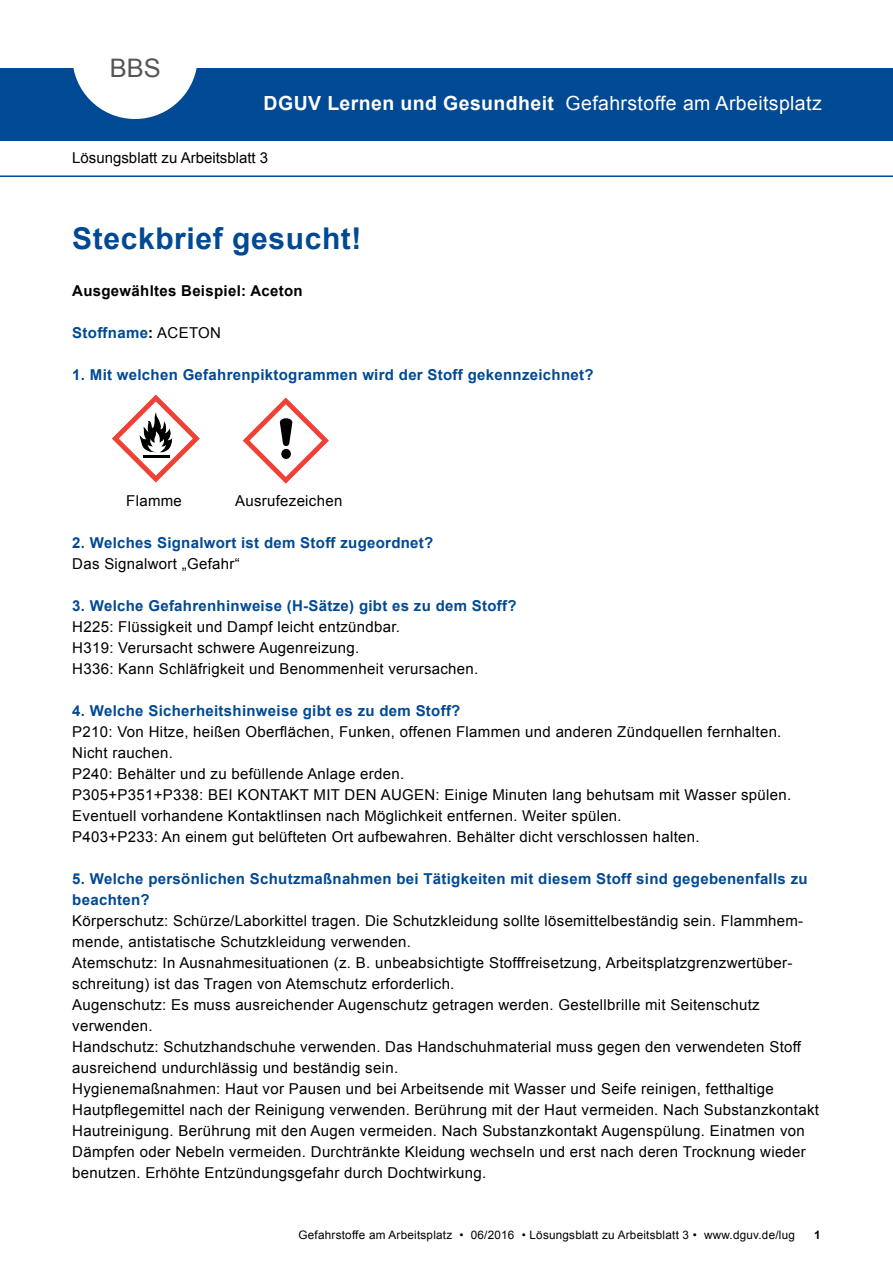
<style>
.page{position:relative;width:893px;height:1263px;background:#fff}
.page>*{position:absolute;margin:0;border:0;box-sizing:border-box;transform-origin:0 0}
.t1{font:700 30px "Arial";letter-spacing:.02em;color:#004994}
.t2{font:25.5px "Arial";color:#555}
.t3{font:19.5px "Arial";letter-spacing:.02em;color:#fff}
.t4{font:700 19.5px "Arial";letter-spacing:.02em;color:#fff}
.t5{font:15px/21px "Arial";letter-spacing:.02em;color:#000}
.t6{font:700 15px/21px "Arial";letter-spacing:.02em;color:#004994}
.t7{font:700 15px "Arial";letter-spacing:.02em;color:#000}
.t8{font:15px "Arial";color:#000}
.t9{font:11.7px "Arial";letter-spacing:.02em;color:#000}
.t10{font:700 11.7px "Arial";color:#000}
.s1{color:#000}
.s2{font-weight:400;color:#000}
</style>
<div class="page">
<div style="left:0;top:68px;width:893px;height:72px;background:#004994"></div>
<svg style="left:73px;top:68px;width:124px;height:51px"></svg>
<hr style="left:0;top:175px;width:893px;height:2px;background:#004994">
<svg style="left:112px;top:394px;width:88px;height:88px"></svg>
<svg style="left:243px;top:397px;width:86px;height:87px"></svg>
<h2 class="t2" style="left:110px;top:51px;width:53px">BBS</h2>
<h3 class="t4" style="left:264px;top:90px;width:292px">DGUV Lernen und Gesundheit</h3>
<h3 class="t3" style="left:566px;top:90px;width:258px">Gefahrstoffe am Arbeitsplatz</h3>
<p class="t8" style="left:72px;top:148px;width:197px">Lösungsblatt zu Arbeitsblatt 3</p>
<h1 class="t1" style="left:72px;top:218px;width:291px">Steckbrief gesucht!</h1>
<p class="t7" style="left:72px;top:281px;width:232px">Ausgewähltes Beispiel: Aceton</p>
<p class="t6" style="left:72px;top:322px;width:150px">Stoffname<span class="s1">:</span> <span class="s2">ACETON</span></p>
<p class="t6" style="left:72px;top:364px;width:523px">1. Mit welchen Gefahrenpiktogrammen wird der Stoff gekennzeichnet?</p>
<p class="t5" style="left:126px;top:490px;width:57px">Flamme</p>
<p class="t5" style="left:235px;top:490px;width:109px">Ausrufezeichen</p>
<p class="t6" style="left:72px;top:532px;width:363px">2. Welches Signalwort ist dem Stoff zugeordnet?</p>
<p class="t5" style="left:72px;top:553px;width:169px">Das Signalwort „Gefahr“</p>
<p class="t6" style="left:72px;top:595px;width:446px">3. Welche Gefahrenhinweise (H-Sätze) gibt es zu dem Stoff?</p>
<p class="t5" style="left:72px;top:616px;width:408px">H225: Flüssigkeit und Dampf leicht entzündbar.<br>H319: Verursacht schwere Augenreizung.<br>H336: Kann Schläfrigkeit und Benommenheit verursachen.</p>
<p class="t6" style="left:72px;top:700px;width:390px">4. Welche Sicherheitshinweise gibt es zu dem Stoff?</p>
<p class="t5" style="left:72px;top:721px;width:720px">P210: Von Hitze, heißen Oberflächen, Funken, offenen Flammen und anderen Zündquellen fernhalten.<br>Nicht rauchen.<br>P240: Behälter und zu befüllende Anlage erden.<br>P305+P351+P338: BEI KONTAKT MIT DEN AUGEN: Einige Minuten lang behutsam mit Wasser spülen.<br>Eventuell vorhandene Kontaktlinsen nach Möglichkeit entfernen. Weiter spülen.<br>P403+P233: An einem gut belüfteten Ort aufbewahren. Behälter dicht verschlossen halten.</p>
<p class="t6" style="left:72px;top:868px;width:737px">5. Welche persönlichen Schutzmaßnahmen bei Tätigkeiten mit diesem Stoff sind gegebenenfalls zu beachten?</p>
<p class="t5" style="left:72px;top:910px;width:748px">Körperschutz: Schürze/Laborkittel tragen. Die Schutzkleidung sollte lösemittelbeständig sein. Flammhem&shy;mende, antistatische Schutzkleidung verwenden.<br>Atemschutz: In Ausnahmesituationen (z. B. unbeabsichtigte Stofffreisetzung, Arbeitsplatzgrenzwertüber&shy;schreitung) ist das Tragen von Atemschutz erforderlich.<br>Augenschutz: Es muss ausreichender Augenschutz getragen werden. Gestellbrille mit Seitenschutz verwenden.<br>Handschutz: Schutzhandschuhe verwenden. Das Handschuhmaterial muss gegen den verwendeten Stoff ausreichend undurchlässig und beständig sein.<br>Hygienemaßnahmen: Haut vor Pausen und bei Arbeitsende mit Wasser und Seife reinigen, fetthaltige Hautpflegemittel nach der Reinigung verwenden. Berührung mit der Haut vermeiden. Nach Substanzkontakt Hautreinigung. Berührung mit den Augen vermeiden. Nach Substanzkontakt Augenspülung. Einatmen von Dämpfen oder Nebeln vermeiden. Durchtränkte Kleidung wechseln und erst nach deren Trocknung wieder benutzen. Erhöhte Entzündungsgefahr durch Dochtwirkung.</p>
<p class="t9" style="left:299px;top:1228px;width:498px">Gefahrstoffe am Arbeitsplatz • 06/2016 • Lösungsblatt zu Arbeitsblatt 3 • www.dguv.de/lug</p>
<p class="t10" style="left:814px;top:1227px;width:8px">1</p>
</div>
